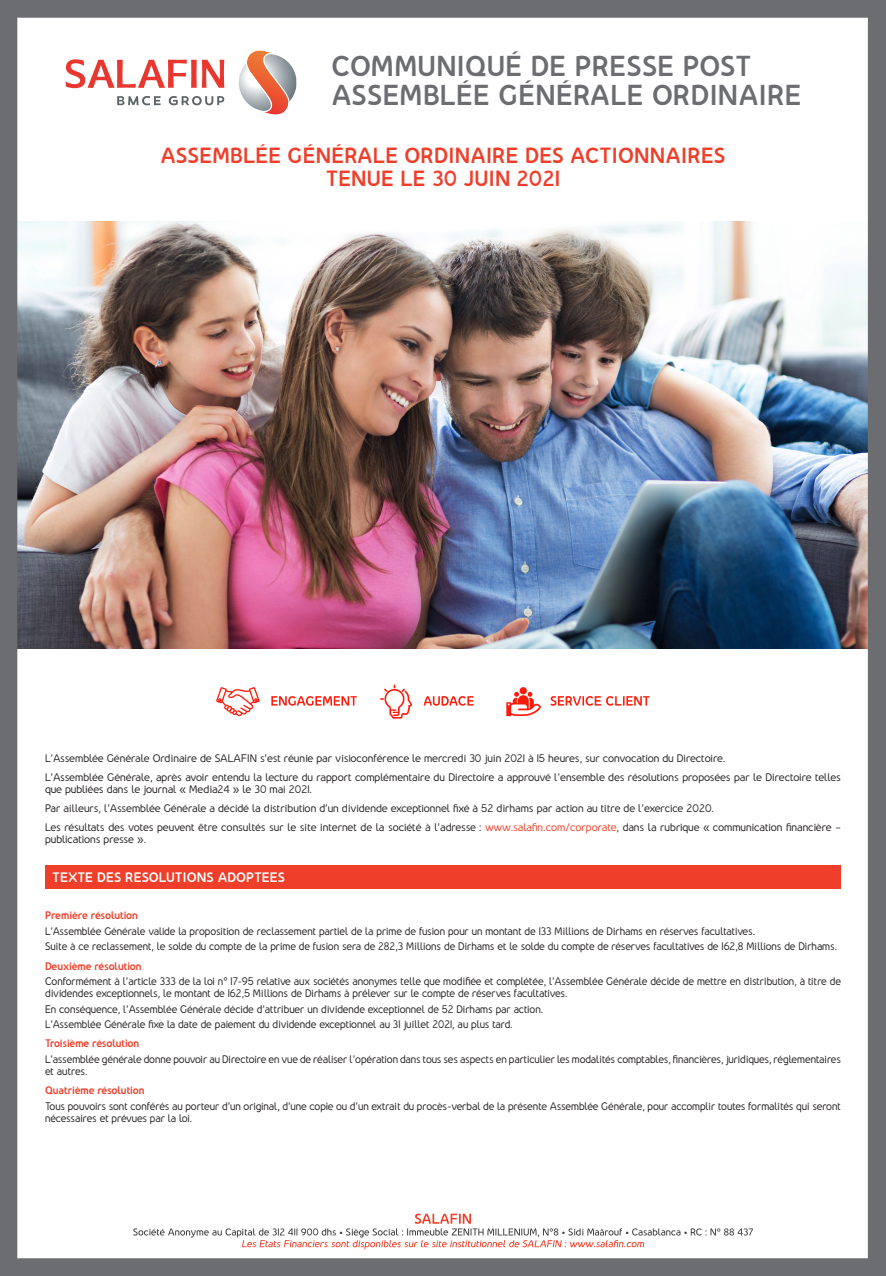
<style>
.page{position:relative;width:886px;height:1276px;background:#fff}
.page>*{position:absolute;margin:0;border:0;box-sizing:border-box;transform-origin:0 0}
.t1{font:700 26.25px "Nevo";letter-spacing:.01em;color:#6c6d70}
.t2{font:700 20px "Nevo";letter-spacing:.01em;color:#ef3e29}
.t3{font:700 12.5px "Nevo";letter-spacing:-.01em;color:#fff}
.t4{font:500 10px/12px "Nevo";letter-spacing:-.01em;color:#231f20;scale:.96 1}
.t5{font:500 10px/12px "Nevo";letter-spacing:-.01em;color:#231f20}
.t6{font:700 10px "Nevo";letter-spacing:-.02em;color:#ef3e29;scale:.96 1}
.s1{color:#ef3e29}
</style>
<div class="page">
<img style="left:0;top:0;width:886px;height:1276px">
<svg style="left:424px;top:696px;width:50px;height:9px"></svg>
<svg style="left:380px;top:684px;width:32px;height:34px"></svg>
<svg style="left:550px;top:696px;width:99px;height:9px"></svg>
<div style="left:520px;top:687px;width:7px;height:7px;background:#ff1a0a;border-radius:50%"></div>
<svg style="left:506px;top:692px;width:35px;height:24px"></svg>
<svg style="left:271px;top:696px;width:86px;height:9px"></svg>
<svg style="left:216px;top:687px;width:44px;height:29px"></svg>
<div style="left:45px;top:866px;width:796px;height:23px;background:#ef3e29"></div>
<svg style="left:133px;top:1213px;width:620px;height:36px"></svg>
<img style="left:239px;top:54px;width:57px;height:57px">
<svg style="left:245px;top:49px;width:45px;height:67px"></svg>
<svg style="left:66px;top:59px;width:158px;height:29px"></svg>
<svg style="left:117px;top:96px;width:44px;height:9px"></svg>
<svg style="left:169px;top:96px;width:55px;height:9px"></svg>
<p class="t1" style="left:331px;top:50px;width:422px">COMMUNIQUÉ DE PRESSE POST</p>
<p class="t1" style="left:331px;top:79px;width:472px">ASSEMBLÉE GÉNÉRALE ORDINAIRE</p>
<p class="t2" style="left:160px;top:143px;width:567px">ASSEMBLÉE GÉNÉRALE ORDINAIRE DES ACTIONNAIRES</p>
<p class="t2" style="left:326px;top:167px;width:236px">TENUE LE 30 JUIN 2021</p>
<p class="t5" style="left:45px;top:752px;width:682px">L’Assemblée Générale Ordinaire de SALAFIN s’est réunie par visioconférence le mercredi 30 juin 2021 à 15 heures, sur convocation du Directoire.</p>
<p class="t5" style="left:45px;top:771px;width:797px">L’Assemblée Générale, après avoir entendu la lecture du rapport complémentaire du Directoire a approuvé l’ensemble des résolutions proposées par le Directoire telles que publiées dans le journal « Media24 » le 30 mai 2021.</p>
<p class="t5" style="left:45px;top:802px;width:670px">Par ailleurs, l’Assemblée Générale a décidé la distribution d’un dividende exceptionnel fixé à 52 dirhams par action au titre de l’exercice 2020.</p>
<p class="t5" style="left:45px;top:821px;width:797px">Les résultats des votes peuvent être consultés sur le site internet de la société à l’adresse : <span class="s1">www.salafin.com/corporate</span>, dans la rubrique « communication financière – publications presse ».</p>
<p class="t3" style="left:52px;top:869px;width:234px">TEXTE DES RESOLUTIONS ADOPTEES</p>
<p class="t6" style="left:45px;top:909px;width:98px">Première résolution</p>
<p class="t4" style="left:45px;top:925px;width:741px">L’Assemblée Générale valide la proposition de reclassement partiel de la prime de fusion pour un montant de 133 Millions de Dirhams en réserves facultatives.</p>
<p class="t4" style="left:45px;top:940px;width:827px">Suite à ce reclassement, le solde du compte de la prime de fusion sera de 282,3 Millions de Dirhams et le solde du compte de réserves facultatives de 162,8 Millions de Dirhams.</p>
<p class="t6" style="left:45px;top:959px;width:102px">Deuxième résolution</p>
<p class="t4" style="left:45px;top:975px;width:831px">Conformément à l’article 333 de la loi n° 17-95 relative aux sociétés anonymes telle que modifiée et complétée, l’Assemblée Générale décide de mettre en distribution, à titre de dividendes exceptionnels, le montant de 162,5 Millions de Dirhams à prélever sur le compte de réserves facultatives.</p>
<p class="t4" style="left:45px;top:1003px;width:520px">En conséquence, l’Assemblée Générale décide d’attribuer un dividende exceptionnel de 52 Dirhams par action.</p>
<p class="t4" style="left:45px;top:1018px;width:489px">L’Assemblée Générale fixe la date de paiement du dividende exceptionnel au 31 juillet 2021, au plus tard.</p>
<p class="t6" style="left:45px;top:1037px;width:100px">Troisième résolution</p>
<p class="t4" style="left:45px;top:1053px;width:831px">L’assemblée générale donne pouvoir au Directoire en vue de réaliser l’opération dans tous ses aspects en particulier les modalités comptables, financières, juridiques, réglementaires et autres.</p>
<p class="t6" style="left:45px;top:1084px;width:105px">Quatrième résolution</p>
<p class="t4" style="left:45px;top:1099px;width:830px">Tous pouvoirs sont conférés au porteur d’un original, d’une copie ou d’un extrait du procès-verbal de la présente Assemblée Générale, pour accomplir toutes formalités qui seront nécessaires et prévues par la loi.</p>
</div>
